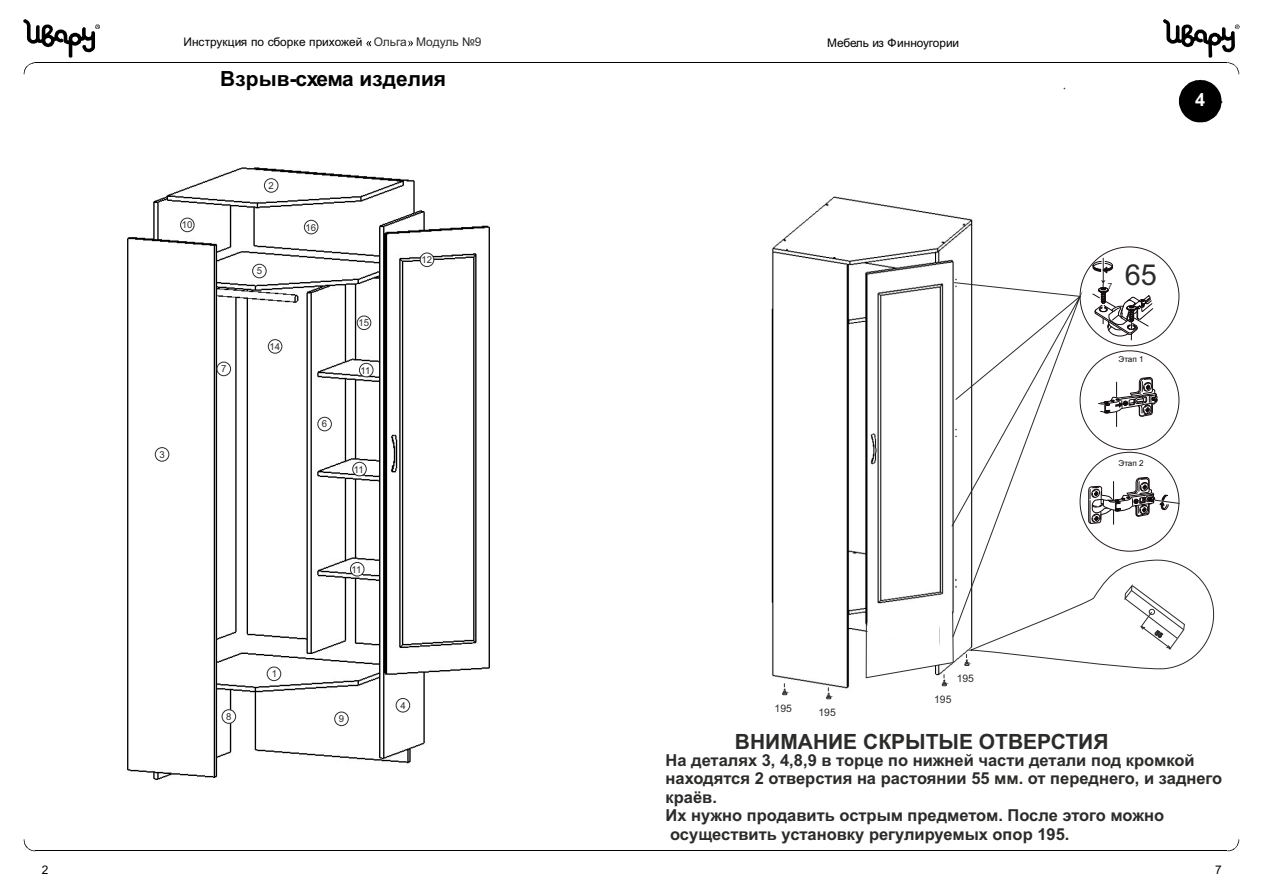
<style>
.page{position:relative;width:1263px;height:893px;background:#fff}
.page>*{position:absolute;margin:0;border:0;box-sizing:border-box;transform-origin:0 0}
.t1{font:28.95px "Arial";color:#2b2b2a}
.t2{font:700 21px "Arial";color:#2b2b2a}
.t3{font:700 20.85px "Arial";color:#000}
.t4{font:700 18px "Arial";color:#fff}
.t5{font:700 16.5px/18.5px "Arial";color:#2b2b2a}
.t6{font:11.85px "Arial";letter-spacing:-.005em;color:#000}
.t7{font:10.35px "Arial";color:#2b2b2a}
.t8{font:9.6px "Arial";color:#2b2b2a}
.t9{font:8.25px "Arial";color:#120b0e}
.s1{font-size:12px;color:#2b2b2a}
</style>
<div class="page">
<svg style="left:23px;top:19px;width:77px;height:56px"></svg>
<svg style="left:24px;top:839px;width:11px;height:12px"></svg>
<hr style="left:35px;top:62px;width:596px;height:1px;background:#000">
<hr style="left:35px;top:850px;width:596px;height:1px;background:#000">
<svg style="left:1227px;top:839px;width:12px;height:12px"></svg>
<hr style="left:631px;top:62px;width:596px;height:1px;background:#000">
<hr style="left:631px;top:850px;width:596px;height:1px;background:#000">
<svg style="left:366px;top:41px;width:5px;height:5px"></svg>
<svg style="left:408px;top:41px;width:5px;height:5px"></svg>
<img style="left:127px;top:167px;width:363px;height:613px">
<img style="left:771px;top:196px;width:202px;height:493px">
<svg style="left:1092px;top:258px;width:61px;height:82px"></svg>
<svg style="left:1088px;top:477px;width:91px;height:47px"></svg>
<svg style="left:1098px;top:377px;width:60px;height:50px"></svg>
<div style="left:264px;top:178px;width:14px;height:14px;background:#fff;border:1px solid #2b2b2a;border-radius:50%"></div>
<div style="left:155px;top:447px;width:14px;height:14px;background:#fff;border:1px solid #2b2b2a;border-radius:50%"></div>
<div style="left:396px;top:698px;width:14px;height:14px;background:#fff;border:1px solid #2b2b2a;border-radius:50%"></div>
<div style="left:252px;top:264px;width:14px;height:14px;background:#fff;border:1px solid #2b2b2a;border-radius:50%"></div>
<div style="left:318px;top:417px;width:14px;height:14px;background:#fff;border:1px solid #2b2b2a;border-radius:50%"></div>
<div style="left:217px;top:362px;width:14px;height:14px;background:#fff;border:1px solid #2b2b2a;border-radius:50%"></div>
<div style="left:222px;top:709px;width:14px;height:14px;background:#fff;border:1px solid #2b2b2a;border-radius:50%"></div>
<div style="left:334px;top:712px;width:14px;height:14px;background:#fff;border:1px solid #2b2b2a;border-radius:50%"></div>
<div style="left:180px;top:218px;width:14px;height:14px;background:#fff;border:1px solid #2b2b2a;border-radius:50%"></div>
<div style="left:359px;top:363px;width:14px;height:14px;background:#fff;border:1px solid #2b2b2a;border-radius:50%"></div>
<div style="left:420px;top:253px;width:14px;height:14px;background:#fff;border:1px solid #2b2b2a;border-radius:50%"></div>
<div style="left:304px;top:220px;width:14px;height:14px;background:#fff;border:1px solid #2b2b2a;border-radius:50%"></div>
<div style="left:357px;top:316px;width:14px;height:14px;background:#fff;border:1px solid #2b2b2a;border-radius:50%"></div>
<div style="left:268px;top:339px;width:14px;height:14px;background:#fff;border:1px solid #2b2b2a;border-radius:50%"></div>
<div style="left:267px;top:667px;width:14px;height:14px;background:#fff;border:1px solid #2b2b2a;border-radius:50%"></div>
<div style="left:352px;top:462px;width:14px;height:14px;background:#fff;border:1px solid #2b2b2a;border-radius:50%"></div>
<div style="left:350px;top:562px;width:14px;height:14px;background:#fff;border:1px solid #2b2b2a;border-radius:50%"></div>
<svg style="left:1163px;top:19px;width:76px;height:103px"></svg>
<svg style="left:953px;top:282px;width:129px;height:4px"></svg>
<svg style="left:951px;top:286px;width:134px;height:352px"></svg>
<svg style="left:782px;top:683px;width:9px;height:13px"></svg>
<svg style="left:826px;top:687px;width:9px;height:13px"></svg>
<svg style="left:865px;top:611px;width:89px;height:76px"></svg>
<svg style="left:964px;top:558px;width:251px;height:113px"></svg>
<p class="t6" style="left:42px;top:865px;width:8px">2</p>
<p class="t6" style="left:183px;top:38px;width:300px">Инструкция по сборке прихожей <span class="s1">Ольга Модуль №9</span></p>
<p class="t6" style="left:827px;top:39px;width:134px">Мебель из Финноугории</p>
<p class="t3" style="left:220px;top:71px;width:227px">Взрыв схема изделия</p>
<p class="t3" style="left:289px;top:71px;width:8px">-</p>
<p class="t8" style="left:182px;top:221px;width:12px">10</p>
<p class="t8" style="left:159px;top:451px;width:7px">3</p>
<p class="t8" style="left:221px;top:365px;width:7px">7</p>
<p class="t8" style="left:269px;top:182px;width:7px">2</p>
<p class="t8" style="left:257px;top:267px;width:7px">5</p>
<p class="t8" style="left:306px;top:224px;width:12px">16</p>
<p class="t8" style="left:269px;top:343px;width:12px">14</p>
<p class="t8" style="left:322px;top:420px;width:7px">6</p>
<p class="t8" style="left:358px;top:319px;width:12px">15</p>
<p class="t8" style="left:361px;top:367px;width:11px">11</p>
<p class="t8" style="left:354px;top:466px;width:11px">11</p>
<p class="t8" style="left:421px;top:256px;width:12px">12</p>
<p class="t8" style="left:352px;top:566px;width:11px">11</p>
<p class="t4" style="left:1195px;top:93px;width:12px">4</p>
<p class="t9" style="left:1108px;top:283px;width:6px">7</p>
<h1 class="t1" style="left:1125px;top:264px;width:34px">65</h1>
<p class="t9" style="left:1118px;top:356px;width:27px">Этап 1</p>
<p class="t9" style="left:1118px;top:460px;width:27px">Этап 2</p>
<p class="t8" style="left:272px;top:670px;width:7px">1</p>
<p class="t8" style="left:226px;top:713px;width:7px">8</p>
<p class="t8" style="left:339px;top:715px;width:7px">9</p>
<p class="t8" style="left:400px;top:702px;width:7px">4</p>
<p class="t7" style="left:774px;top:704px;width:19px">195</p>
<p class="t7" style="left:818px;top:708px;width:19px">195</p>
<p class="t7" style="left:957px;top:675px;width:19px">195</p>
<p class="t7" style="left:934px;top:695px;width:19px">195</p>
<p class="t2" style="left:735px;top:733px;width:375px">ВНИМАНИЕ СКРЫТЫЕ ОТВЕРСТИЯ</p>
<p class="t5" style="left:665px;top:752px;width:558px">На деталях 3, 4,8,9 в торце по нижней части детали под кромкой находятся 2 отверстия на растоянии 55 мм. от переднего, и заднего краёв.<br>Их нужно продавить острым предметом. После этого можно осуществить установку регулируемых опор 195.</p>
<p class="t6" style="left:1215px;top:865px;width:8px">7</p>
</div>
